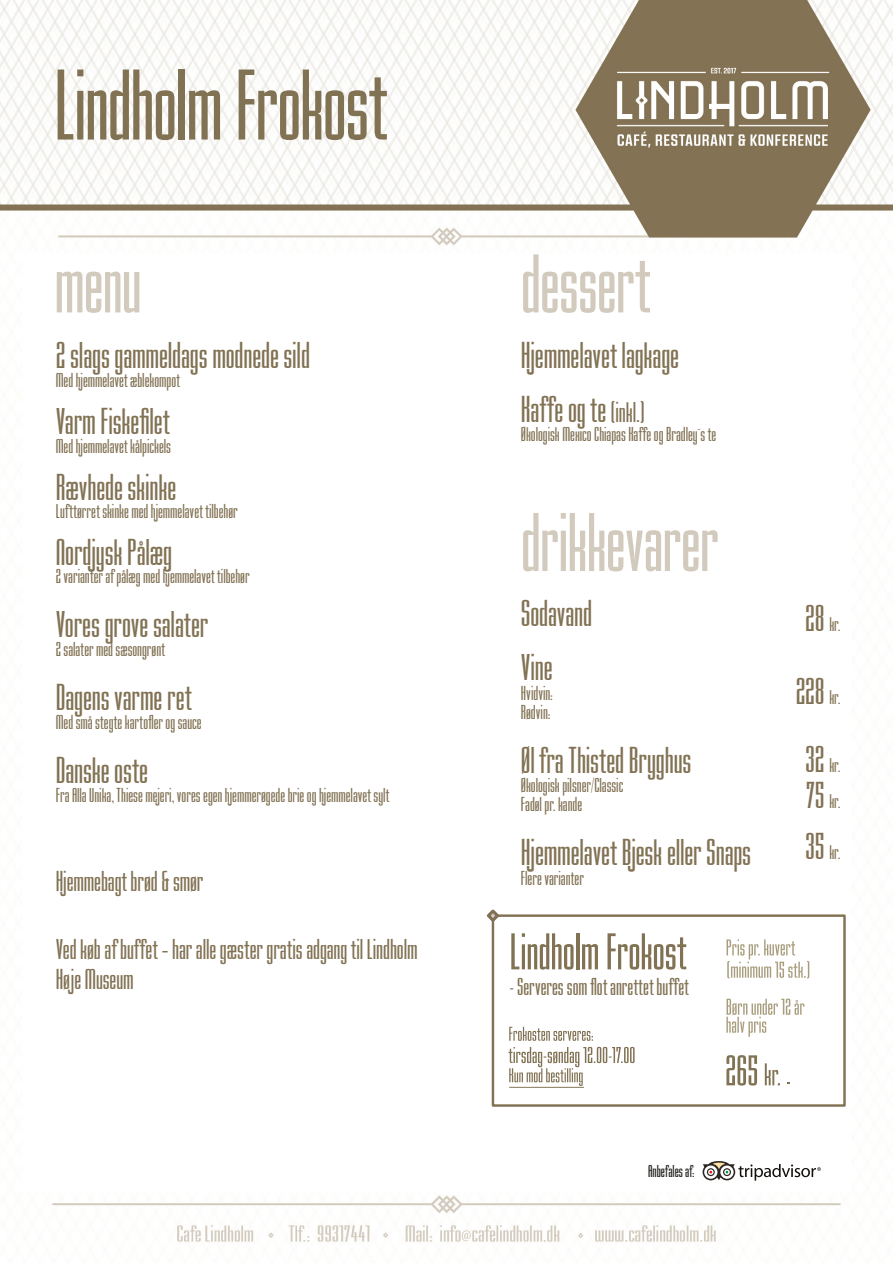
<style>
.page{position:relative;width:893px;height:1263px;background:#fff}
.page>*{position:absolute;margin:0;border:0;box-sizing:border-box;transform-origin:0 0}
.t1{font:105px "Mekanik Plain";letter-spacing:-.015em;color:#827254}
.t2{font:87px "Mekanik Plain";letter-spacing:-.01em;color:#d2cabc}
.t3{font:54px "Mekanik Plain";letter-spacing:-.005em;color:#827254}
.t4{font:39px/54px "Mekanik Plain";letter-spacing:-.005em;color:#827254}
.t5{font:30px/30px "Mekanik Plain";letter-spacing:-.005em;color:#827254}
.t6{font:25.5px "Mekanik Plain";letter-spacing:.005em;color:#827254}
.t7{font:21px/19.2px "Mekanik Plain";color:#827254}
.t8{font:18px "Mekanik Plain";color:#1d1d1b}
.s1{font-size:30px}
.s2{font-size:39px}
.s3{font-size:21px}
</style>
<div class="page">
<img style="left:0;top:0;width:893px;height:1242px">
<div style="left:492px;top:914px;width:354px;height:193px;border:2px solid #827254"></div>
<hr style="left:509px;top:1087px;width:75px;height:1px;background:#827254">
<svg style="left:484px;top:907px;width:18px;height:17px"></svg>
<svg style="left:509px;top:1047px;width:126px;height:39px"></svg>
<svg style="left:509px;top:1027px;width:84px;height:14px"></svg>
<svg style="left:726px;top:998px;width:78px;height:39px"></svg>
<svg style="left:726px;top:939px;width:83px;height:39px"></svg>
<svg style="left:703px;top:1161px;width:118px;height:19px"></svg>
<svg style="left:726px;top:1055px;width:54px;height:30px"></svg>
<h1 class="t1" style="left:54px;top:54px;width:334px">Lindholm Frokost</h1>
<h2 class="t2" style="left:54px;top:241px;width:89px">menu</h2>
<h3 class="t4" style="left:56px;top:328px;width:256px">2 slags gammeldags modnede sild</h3>
<p class="t7" style="left:56px;top:371px;width:126px">Med hjemmelavet æblekompot</p>
<h3 class="t4" style="left:56px;top:394px;width:115px">Varm Fiskefilet</h3>
<p class="t7" style="left:56px;top:437px;width:117px">Med hjemmelavet kålpickels</p>
<h3 class="t4" style="left:56px;top:460px;width:122px">Rævhede skinke</h3>
<p class="t7" style="left:56px;top:501px;width:183px">Lufttørret skinke med hjemmelavet tilbehør</p>
<h3 class="t4" style="left:56px;top:525px;width:118px">Nordjysk Pålæg</h3>
<p class="t7" style="left:56px;top:566px;width:195px">2 varianter af pålæg med hjemmelavet tilbehør</p>
<h3 class="t4" style="left:56px;top:597px;width:154px">Vores grove salater</h3>
<p class="t7" style="left:56px;top:639px;width:111px">2 salater med sæsongrønt</p>
<h3 class="t4" style="left:56px;top:670px;width:137px">Dagens varme ret</h3>
<p class="t7" style="left:56px;top:713px;width:147px">Med små stegte kartofler og sauce</p>
<h3 class="t4" style="left:56px;top:744px;width:94px">Danske oste</h3>
<p class="t7" style="left:56px;top:786px;width:335px">Fra Alla Unika, Thiese mejeri, vores egen hjemmerøgede brie og hjemmelavet sylt</p>
<h3 class="t5" style="left:56px;top:866px;width:149px">Hjemmebagt brød &amp; smør</h3>
<h3 class="t5" style="left:56px;top:934px;width:363px">Ved køb af buffet – har alle gæster gratis adgang til Lindholm<br>Høje Museum</h3>
<h2 class="t2" style="left:521px;top:241px;width:131px">dessert</h2>
<h3 class="t4" style="left:521px;top:328px;width:160px">Hjemmelavet lagkage<br>Kaffe og te <span class="s1">(inkl.)</span></h3>
<p class="t7" style="left:521px;top:425px;width:197px">Økologisk Mexico Chiapas Kaffe og Bradley´s te</p>
<h2 class="t2" style="left:521px;top:500px;width:199px">drikkevarer</h2>
<h3 class="t4" style="left:521px;top:587px;width:73px">Sodavand<br>Vine</h3>
<p class="t7" style="left:521px;top:683px;width:34px">Hvidvin:<br>Rødvin:</p>
<h3 class="t4" style="left:521px;top:733px;width:172px">Øl fra Thisted Bryghus</h3>
<p class="t7" style="left:521px;top:776px;width:104px">Økologisk pilsner/Classic<br>Fadøl pr. kande</p>
<h3 class="t4" style="left:521px;top:826px;width:232px">Hjemmelavet Bjesk eller Snaps</h3>
<p class="t7" style="left:521px;top:868px;width:64px">Flere varianter</p>
<h3 class="t3" style="left:510px;top:925px;width:178px">Lindholm Frokost</h3>
<p class="t6" style="left:510px;top:974px;width:181px">- Serveres som flot anrettet buffet</p>
<p class="t7" style="left:805px;top:614px;width:37px"><span class="s2">28</span> kr.</p>
<h3 class="t4" style="left:796px;top:664px;width:46px">228 <span class="s3">kr.</span></h3>
<p class="t7" style="left:805px;top:747px;width:37px;line-height:36.6px"><span class="s2">32</span> kr.<br><span class="s2">75</span> kr.</p>
<p class="t7" style="left:805px;top:842px;width:37px"><span class="s2">35</span> kr.</p>
<p class="t8" style="left:648px;top:1162px;width:48px">Anbefales af:</p>
</div>
